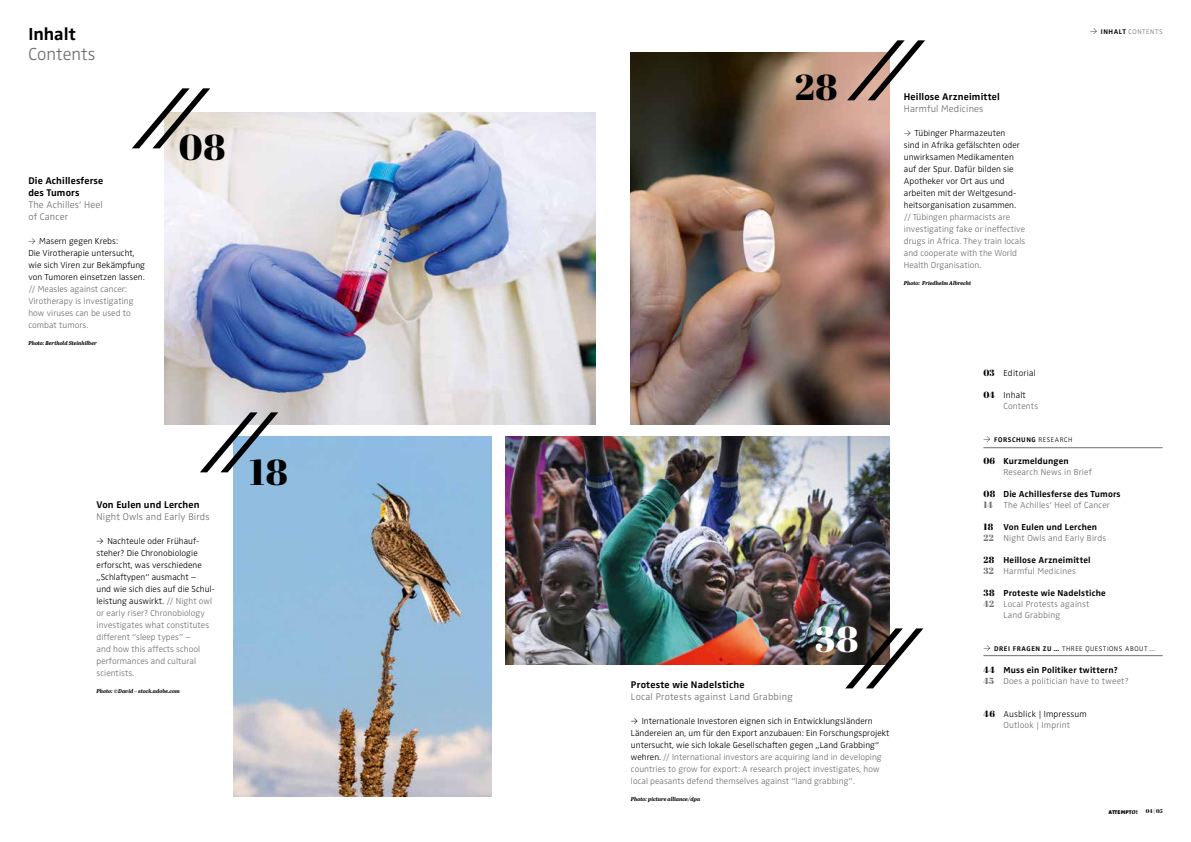
<style>
.page{position:relative;width:1191px;height:842px;background:#fff}
.page>*{position:absolute;margin:0;border:0;box-sizing:border-box;transform-origin:0 0}
.t1{font:36px "Abril Fatface";color:#000}
.t2{font:36px "Abril Fatface";color:#fff}
.t3{font:300 18px "Zwo OT";color:#6f6f6e}
.t4{font:700 18px "Zwo OT";color:#000}
.t5{font:300 10px/12px "Zwo OT";letter-spacing:.015em;color:#6f6f6e}
.t6{font:700 10px/12px "Zwo OT";letter-spacing:.015em;color:#000}
.t7{font:300 9px/12px "Zwo OT";letter-spacing:.005em;color:#6f6f6e}
.t8{font:300 9px/12px "Zwo OT";letter-spacing:.005em;color:#000}
.t9{font:700 9px/11px "Zwo OT";letter-spacing:.02em;color:#000}
.t10{font:300 7px "Zwo OT";letter-spacing:.08em;color:#000}
.t11{font:700 7px "Zwo OT";letter-spacing:.08em;color:#000}
.t12{font:300 7px "Zwo OT";letter-spacing:.08em;color:#6f6f6e}
.t13{font:italic 700 5.5px "Abril Text";letter-spacing:-.005em;color:#000}
.t14{font:900 5.5px "Zwo OT";letter-spacing:.02em;color:#000}
.t15{font:5.5px "Abril Fatface";color:#000}
.s1{font-family:"DIN";font-size:7px}
.s2{font-family:"DIN";color:#000}
.s3{font-weight:700;color:#000}
.s4{font-family:"DIN";font-weight:400;font-size:7px;color:#000}
.s5{color:#000}
.s6{font-family:"DIN";font-weight:400;font-size:7px}
.s7{color:#6f6f6e}
.s8{font-family:"Abril Fatface";font-weight:400}
.s9{font-family:"Abril Fatface";font-weight:400;color:#000}
.s10{font-family:"DIN";font-weight:300}
.s11{font-weight:300}
.s12{font-family:"Abril Fatface";font-weight:400;color:#6f6f6e}
.s13{font-weight:300;color:#6f6f6e}
.s14{font-family:"DIN"}
.s15{font-weight:700}
.s16{font-family:"Abril Text";font-weight:800;font-style:italic}
</style>
<div class="page">
<img style="left:631px;top:52px;width:258px;height:372px">
<img style="left:506px;top:436px;width:383px;height:228px">
<img style="left:165px;top:112px;width:430px;height:312px">
<svg style="left:845px;top:628px;width:78px;height:60px"></svg>
<img style="left:233px;top:436px;width:259px;height:360px">
<svg style="left:200px;top:412px;width:78px;height:60px"></svg>
<hr style="left:983px;top:447px;width:179px;height:1px;background:#6f6f6e">
<hr style="left:983px;top:655px;width:179px;height:1px;background:#6f6f6e">
<svg style="left:847px;top:40px;width:78px;height:60px"></svg>
<svg style="left:132px;top:88px;width:78px;height:60px"></svg>
<h2 class="t4" style="left:28px;top:24px;width:49px">Inhalt</h2>
<h2 class="t3" style="left:28px;top:44px;width:69px">Contents</h2>
<p class="t6" style="left:28px;top:175px;width:76px">Die Achillesferse des Tumors</p>
<p class="t5" style="left:28px;top:199px;width:76px">The Achilles’ Heel of Cancer</p>
<p class="t8" style="left:28px;top:236px;width:118px"><span class="s1">&gt;</span> Masern gegen Krebs:<br>Die Virotherapie untersucht, wie sich Viren zur Bekämpfung von Tumoren einsetzen lassen.</p>
<p class="t7" style="left:28px;top:284px;width:107px">// Measles against cancer:<br>Virotherapy is investigating how viruses can be used to combat tumors.</p>
<p class="t13" style="left:28px;top:339px;width:70px">Photo: Berthold Steinhilber</p>
<h1 class="t1" style="left:794px;top:62px;width:44px">28</h1>
<p class="t6" style="left:904px;top:91px;width:97px">Heillose Arzneimittel</p>
<p class="t5" style="left:904px;top:103px;width:81px">Harmful Medicines</p>
<h1 class="t1" style="left:179px;top:122px;width:48px">08</h1>
<p class="t8" style="left:904px;top:128px;width:117px"><span class="s1">&gt;</span> Tübinger Pharmazeuten sind in Afrika gefälschten oder unwirksamen Medikamenten auf der Spur. Dafür bilden sie<br>Apotheker vor Ort aus und arbeiten mit der Weltgesund&shy;heitsorganisation zusammen.</p>
<p class="t7" style="left:904px;top:212px;width:123px">// Tübingen pharmacists are investigating fake or ineffective drugs in Africa. They train locals and cooperate with the World<br>Health Organisation.</p>
<p class="t13" style="left:904px;top:279px;width:69px">Photo: Friedhelm Albrecht</p>
<p class="t12" style="left:1090px;top:28px;width:74px"><span class="s2">&gt;</span> <span class="s3">INHALT</span> CONTENTS</p>
<p class="t6" style="left:97px;top:499px;width:105px">Von Eulen und Lerchen</p>
<p class="t5" style="left:97px;top:511px;width:115px">Night Owls and Early Birds</p>
<p class="t7" style="left:97px;top:536px;width:120px"><span class="s4">&gt;</span> <span class="s5">Nachteule oder Frühauf&shy;steher? Die Chronobiologie erforscht, was verschiedene „Schlaftypen“ ausmacht –<br>und wie sich dies auf die Schul&shy;leistung auswirkt.</span> // Night owl or early riser? Chronobiology investigates what constitutes different “sleep types” –<br>and how this affects school performances and cultural scientists.</p>
<p class="t13" style="left:97px;top:687px;width:85px">Photo: ©David – stock.adobe.com</p>
<h1 class="t1" style="left:249px;top:446px;width:40px">18</h1>
<p class="t6" style="left:631px;top:679px;width:115px">Proteste wie Nadelstiche</p>
<p class="t5" style="left:631px;top:691px;width:163px">Local Protests against Land Grabbing</p>
<h1 class="t2" style="left:815px;top:614px;width:45px">38</h1>
<p class="t8" style="left:631px;top:716px;width:260px"><span class="s6">&gt;</span> Internationale Investoren eignen sich in Entwicklungsländern Ländereien an, um für den Export anzubauen: Ein Forschungsprojekt untersucht, wie sich lokale Gesellschaften gegen „Land Grabbing“ wehren. <span class="s7">// International investors are acquiring land in developing countries to grow for export: A research project investigates, how local peasants defend themselves against “land grabbing”.</span></p>
<p class="t13" style="left:631px;top:795px;width:71px">Photo: picture alliance / dpa</p>
<p class="t8" style="left:983px;top:367px;width:54px"><span class="s8">03</span> Editorial</p>
<p class="t7" style="left:1003px;top:390px;width:36px;line-height:11px;text-indent:-20px"><span class="s9">04</span> <span class="s5">Inhalt<br></span>Contents</p>
<p class="t11" style="left:983px;top:436px;width:91px"><span class="s10">&gt;</span> FORSCHUNG <span class="s11">RESEARCH</span></p>
<p class="t7" style="left:1003px;top:456px;width:90px;line-height:11px;text-indent:-20px"><span class="s9">06</span> <span class="s3">Kurzmeldungen<br></span>Research News in Brief</p>
<p class="t9" style="left:983px;top:489px;width:139px"><span class="s8">08</span> Die Achillesferse des Tumors<br><span class="s12">14</span> <span class="s13">The Achilles’ Heel of Cancer</span></p>
<p class="t7" style="left:983px;top:522px;width:124px;line-height:11px"><span class="s9">18</span> <span class="s3">Von Eulen und Lerchen<br></span><span class="s8">22</span> Night Owls and Early Birds</p>
<p class="t9" style="left:983px;top:555px;width:109px"><span class="s8">28</span> Heillose Arzneimittel<br><span class="s12">32</span> <span class="s13">Harmful Medicines</span></p>
<p class="t9" style="left:983px;top:588px;width:124px"><span class="s8">38</span> Proteste wie Nadelstiche</p>
<p class="t7" style="left:983px;top:598px;width:108px"><span class="s8">42</span> Local Protests against</p>
<p class="t7" style="left:1003px;top:609px;width:58px">Land Grabbing</p>
<p class="t10" style="left:983px;top:645px;width:173px"><span class="s14">&gt;</span> <span class="s15">DREI FRAGEN ZU …</span> THREE QUESTIONS ABOUT …</p>
<p class="t7" style="left:983px;top:665px;width:147px;line-height:11px"><span class="s9">44</span> <span class="s3">Muss ein Politiker twittern?<br></span><span class="s8">45</span> Does a politician have to tweet?</p>
<p class="t8" style="left:983px;top:709px;width:105px;line-height:11px;text-align:center"><span class="s8">46</span> Ausblick | Impressum<br><span class="s7">Outlook | Imprint</span></p>
<p class="t14" style="left:1108px;top:808px;width:30px">ATTEMPT<span class="s16">O</span>!</p>
<p class="t15" style="left:1145px;top:808px;width:18px">04|05</p>
</div>
